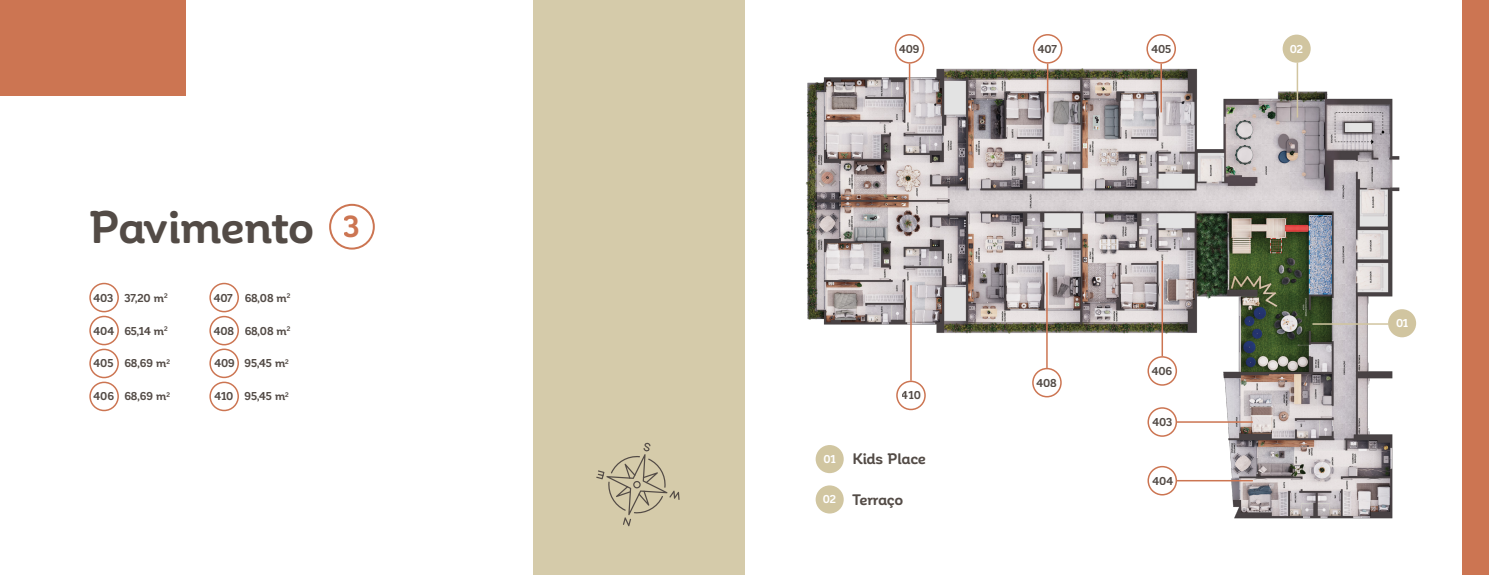
<style>
.page{position:relative;width:1489px;height:575px;background:#fff}
.page>*{position:absolute;margin:0;border:0;box-sizing:border-box;transform-origin:0 0}
.t1{font:700 45px "Corporative Soft Alt";letter-spacing:-.015em;color:#534b46}
.t2{font:700 15px "Corporative Soft Alt";letter-spacing:-.02em;color:#534b46}
.t3{font:700 11.25px "Corporative Soft Alt";letter-spacing:-.01em;color:#534b46}
.t4{font:700 11.25px "Corporative Soft Alt";color:#fff}
.s1{font-size:30px;color:#cc7552}
.s2{font-size:11.25px;color:#fff}
</style>
<div class="page">
<img style="left:805px;top:60px;width:608px;height:459px">
<div style="left:815px;top:444px;width:28px;height:28px;background:#d1c6a1;border-radius:50%"></div>
<div style="left:1462px;top:0;width:26px;height:574px;background:#cc7552"></div>
<div style="left:0;top:0;width:185px;height:96px;background:#cc7552"></div>
<div style="left:329px;top:203px;width:46px;height:46px;border:2px solid #cc7552;border-radius:50%"></div>
<div style="left:894px;top:34px;width:30px;height:30px;border:2px solid #cc7552;border-radius:50%"></div>
<hr style="left:908px;top:63px;width:2px;height:49px;background:#cc7552">
<div style="left:1032px;top:34px;width:30px;height:30px;border:2px solid #cc7552;border-radius:50%"></div>
<hr style="left:1046px;top:63px;width:2px;height:49px;background:#cc7552">
<div style="left:1146px;top:34px;width:29px;height:30px;border:2px solid #cc7552;border-radius:50%"></div>
<hr style="left:1160px;top:63px;width:1px;height:49px;background:#cc7552">
<div style="left:896px;top:380px;width:29px;height:30px;border:2px solid #cc7552;border-radius:50%"></div>
<hr style="left:910px;top:285px;width:1px;height:95px;background:#cc7552">
<div style="left:1032px;top:367px;width:29px;height:30px;border:2px solid #cc7552;border-radius:50%"></div>
<hr style="left:1046px;top:272px;width:1px;height:95px;background:#cc7552">
<div style="left:1147px;top:356px;width:29px;height:29px;border:2px solid #cc7552;border-radius:50%"></div>
<hr style="left:1161px;top:260px;width:1px;height:96px;background:#cc7552">
<div style="left:1147px;top:407px;width:29px;height:29px;border:2px solid #cc7552;border-radius:50%"></div>
<hr style="left:1176px;top:421px;width:76px;height:1px;background:#cc7552">
<div style="left:1147px;top:465px;width:29px;height:30px;border:2px solid #cc7552;border-radius:50%"></div>
<hr style="left:1176px;top:479px;width:76px;height:2px;background:#cc7552">
<hr style="left:1312px;top:323px;width:76px;height:1px;background:#d1c5a0">
<div style="left:1387px;top:309px;width:28px;height:28px;background:#d1c5a0;border-radius:50%"></div>
<hr style="left:1296px;top:62px;width:1px;height:55px;background:#d1c5a0">
<div style="left:1282px;top:35px;width:28px;height:28px;background:#d1c5a0;border-radius:50%"></div>
<div style="left:815px;top:485px;width:28px;height:28px;background:#d1c6a1;border-radius:50%"></div>
<div style="left:533px;top:0;width:211px;height:574px;background:#d5cbaa"></div>
<svg style="left:596px;top:442px;width:83px;height:83px"></svg>
<div style="left:89px;top:282px;width:30px;height:30px;border:2px solid #cc7552;border-radius:50%"></div>
<div style="left:89px;top:315px;width:30px;height:30px;border:2px solid #cc7552;border-radius:50%"></div>
<div style="left:89px;top:348px;width:30px;height:30px;border:2px solid #cc7552;border-radius:50%"></div>
<div style="left:89px;top:381px;width:30px;height:30px;border:2px solid #cc7552;border-radius:50%"></div>
<div style="left:209px;top:282px;width:30px;height:30px;border:2px solid #cc7552;border-radius:50%"></div>
<div style="left:209px;top:315px;width:30px;height:30px;border:2px solid #cc7552;border-radius:50%"></div>
<div style="left:209px;top:348px;width:30px;height:30px;border:2px solid #cc7552;border-radius:50%"></div>
<div style="left:209px;top:381px;width:30px;height:30px;border:2px solid #cc7552;border-radius:50%"></div>
<h1 class="t1" style="left:89px;top:202px;width:272px">Pavimento <span class="s1">3</span></h1>
<p class="t3" style="left:94px;top:291px;width:21px">403</p>
<p class="t3" style="left:94px;top:324px;width:22px">404</p>
<p class="t3" style="left:94px;top:357px;width:21px">405</p>
<p class="t3" style="left:94px;top:390px;width:22px">406</p>
<p class="t3" style="left:124px;top:291px;width:45px">37,20 m<sup>2</sup></p>
<p class="t3" style="left:124px;top:324px;width:45px">65,14 m<sup>2</sup></p>
<p class="t3" style="left:124px;top:357px;width:47px">68,69 m<sup>2</sup></p>
<p class="t3" style="left:124px;top:390px;width:47px">68,69 m<sup>2</sup></p>
<p class="t3" style="left:214px;top:291px;width:20px">407</p>
<p class="t3" style="left:214px;top:324px;width:22px">408</p>
<p class="t3" style="left:214px;top:357px;width:22px">409</p>
<p class="t3" style="left:214px;top:390px;width:21px">410</p>
<p class="t3" style="left:244px;top:291px;width:47px">68,08 m<sup>2</sup></p>
<p class="t3" style="left:244px;top:324px;width:47px">68,08 m<sup>2</sup></p>
<p class="t3" style="left:244px;top:357px;width:46px">95,45 m<sup>2</sup></p>
<p class="t3" style="left:244px;top:390px;width:46px">95,45 m<sup>2</sup></p>
<p class="t3" style="left:899px;top:43px;width:22px">409</p>
<p class="t3" style="left:1037px;top:43px;width:20px">407</p>
<p class="t3" style="left:1151px;top:43px;width:21px">405</p>
<p class="t3" style="left:901px;top:389px;width:21px">410</p>
<h2 class="t2" style="left:823px;top:450px;width:104px"><span class="s2">01</span> Kids Place</h2>
<h2 class="t2" style="left:822px;top:491px;width:82px"><span class="s2">02</span> Terraço</h2>
<p class="t3" style="left:1036px;top:376px;width:22px">408</p>
<p class="t3" style="left:1151px;top:364px;width:22px">406</p>
<p class="t3" style="left:1152px;top:415px;width:21px">403</p>
<p class="t3" style="left:1152px;top:474px;width:22px">404</p>
<p class="t4" style="left:1289px;top:42px;width:15px">02</p>
<p class="t4" style="left:1395px;top:317px;width:14px">01</p>
</div>
